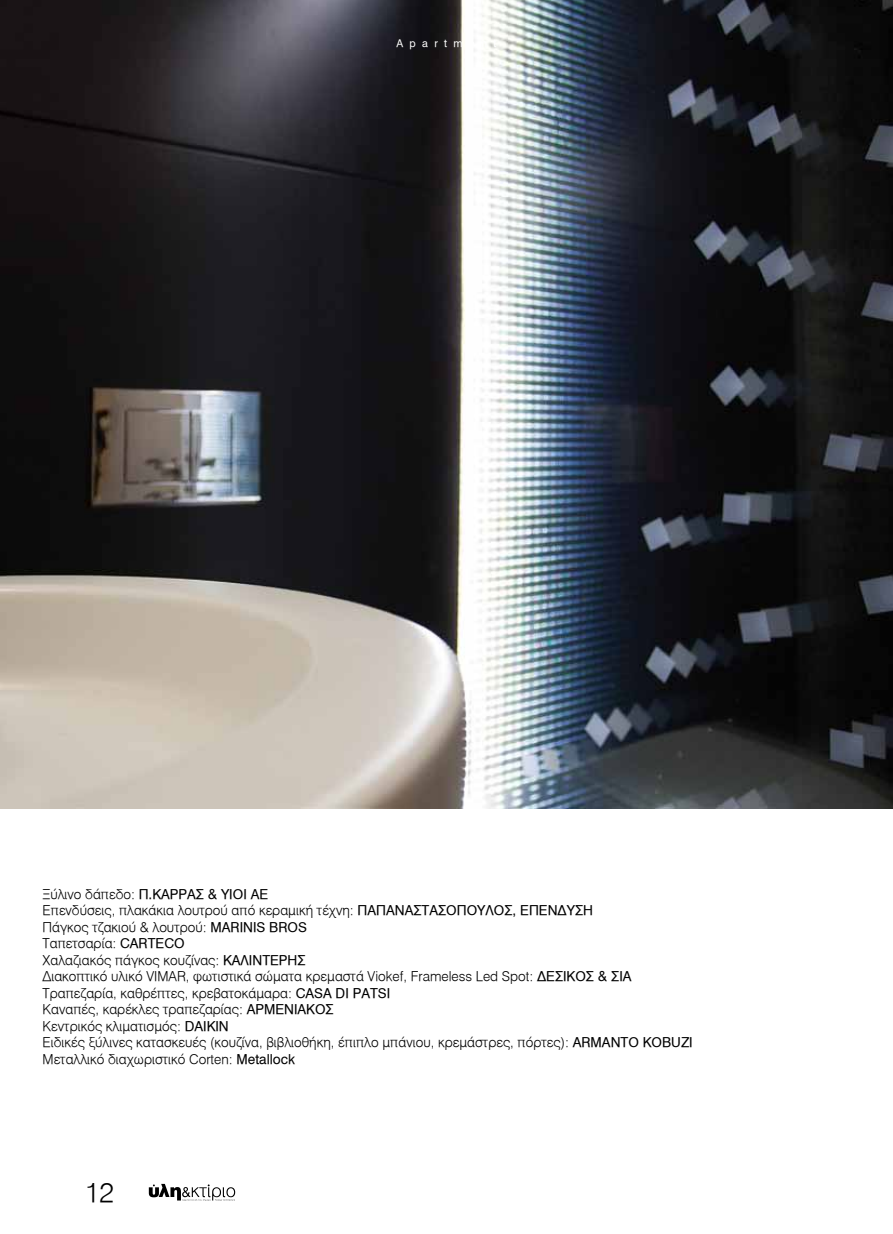
<style>
.page{position:relative;width:893px;height:1234px;background:#fff}
.page>*{position:absolute;margin:0;border:0;box-sizing:border-box;transform-origin:0 0}
.t1{font:300 27px "UB Helvetica";color:#000}
.t2{font:300 13.5px/16.5px "UB Helvetica";color:#000}
.t3{font:10.5px "UB Helvetica";letter-spacing:.6em;color:#fff}
.s1{font-weight:400}
</style>
<div class="page">
<img style="left:0;top:0;width:893px;height:808px">
<svg style="left:149px;top:1183px;width:86px;height:17px"></svg>
<p class="t3" style="left:397px;top:37px;width:101px">Apartment</p>
<p class="t2" style="left:43px;top:885px;width:652px">Ξύλινο δάπεδο: <span class="s1">Π.ΚΑΡΡΑΣ &amp; ΥΙΟΙ ΑΕ<br></span>Επενδύσεις, πλακάκια λουτρού από κεραμική τέχνη: <span class="s1">ΠΑΠΑΝΑΣΤΑΣΟΠΟΥΛΟΣ, ΕΠΕΝΔΥΣΗ<br></span>Πάγκος τζακιού &amp; λουτρού: <span class="s1">MARINIS BROS<br></span>Ταπετσαρία: <span class="s1">CARTECO<br></span>Χαλαζιακός πάγκος κουζίνας: <span class="s1">ΚΑΛΙΝΤΕΡΗΣ<br></span>Διακοπτικό υλικό VIMAR, φωτιστικά σώματα κρεμαστά Viokef, Frameless Led Spot: <span class="s1">ΔΕΣΙΚΟΣ &amp; ΣΙΑ </span>Τραπεζαρία, καθρέπτες, κρεβατοκάμαρα: <span class="s1">CASA DI PATSI<br></span>Καναπές, καρέκλες τραπεζαρίας: <span class="s1">ΑΡΜΕΝΙΑΚΟΣ<br></span>Κεντρικός κλιματισμός: <span class="s1">DAIKIN<br></span>Ειδικές ξύλινες κατασκευές (κουζίνα, βιβλιοθήκη, έπιπλο μπάνιου, κρεμάστρες, πόρτες): <span class="s1">ARMANTO KOBUZI </span>Μεταλλικό διαχωριστικό Corten: <span class="s1">Metallock</span></p>
<h1 class="t1" style="left:85px;top:1176px;width:31px">12</h1>
</div>
